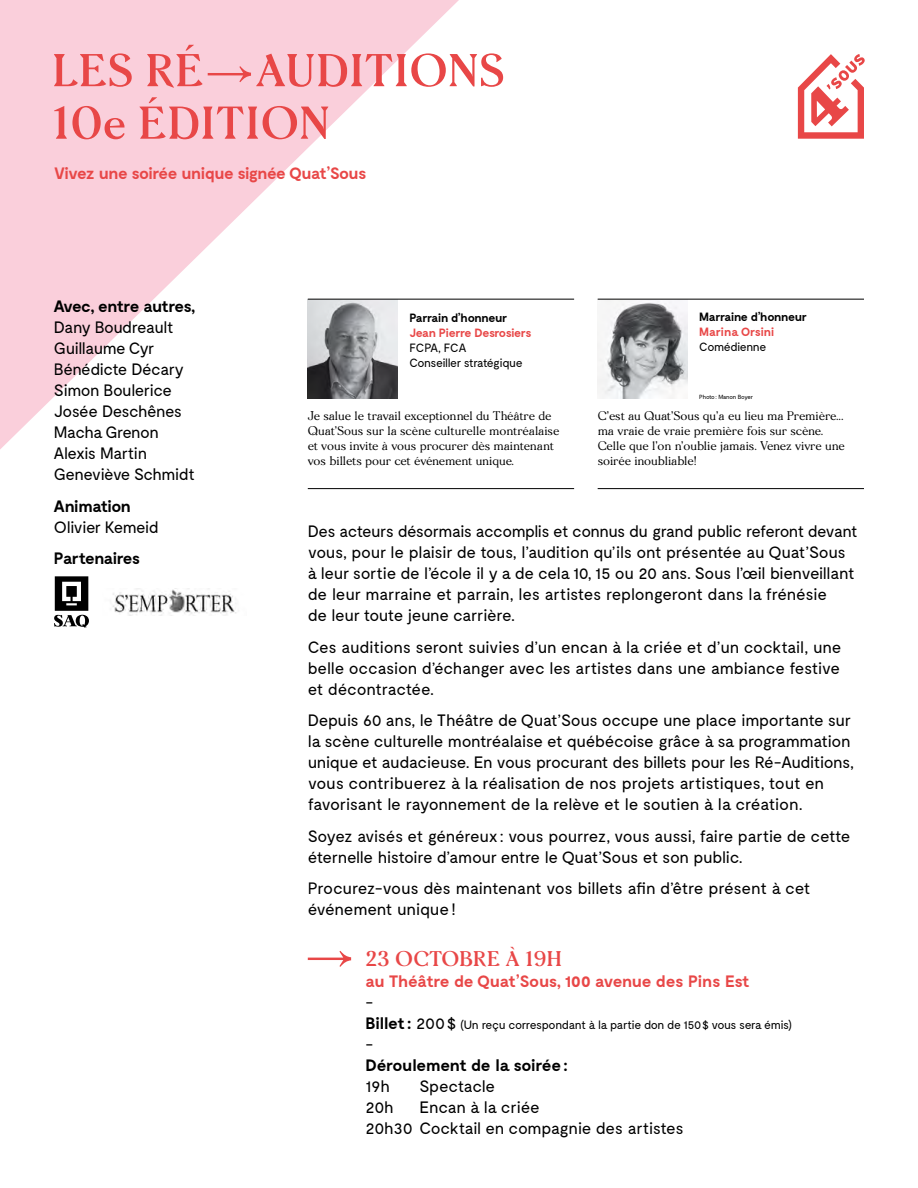
<style>
.page{position:relative;width:918px;height:1188px;background:#fff}
.page>*{position:absolute;margin:0;border:0;box-sizing:border-box;transform-origin:0 0}
.t1{font:700 20.25px "Morion";letter-spacing:.005em;color:#e84747}
.t2{font:16.5px/21px "Moderat";letter-spacing:-.025em;color:#000}
.t3{font:700 16.5px "Moderat";letter-spacing:-.03em;color:#e84747}
.t4{font:700 16.5px "Moderat";letter-spacing:-.025em;color:#000}
.t5{font:700 16.5px "Moderat";letter-spacing:-.055em;color:#000}
.t6{font:12px/15px "Morion";color:#000}
.t7{font:12px/15px "Moderat";letter-spacing:-.035em;color:#000}
.t8{font:700 12px "Moderat";letter-spacing:-.03em;color:#000}
.t9{font:700 12px "Moderat";letter-spacing:-.035em;color:#e84747}
.t10{font:6px "Moderat";letter-spacing:-.035em;color:#000}
.s1{font-weight:700;font-size:16.5px}
.s2{font-size:16.5px}
</style>
<div class="page">
<svg style="left:54px;top:576px;width:35px;height:52px"></svg>
<svg style="left:0;top:0;width:459px;height:449px"></svg>
<svg style="left:798px;top:54px;width:67px;height:85px"></svg>
<img style="left:112px;top:589px;width:124px;height:26px">
<svg style="left:54px;top:53px;width:78px;height:34px;background:#f4a3ab"></svg>
<svg style="left:147px;top:45px;width:356px;height:43px"></svg>
<svg style="left:54px;top:106px;width:71px;height:33px;background:#f4a3ab"></svg>
<svg style="left:140px;top:97px;width:188px;height:42px;background:#f5aab3"></svg>
<svg style="left:308px;top:951px;width:43px;height:16px"></svg>
<img style="left:308px;top:300px;width:89px;height:99px">
<img style="left:598px;top:300px;width:89px;height:99px">
<hr style="left:308px;top:299px;width:266px;height:1px;background:#000">
<hr style="left:308px;top:488px;width:266px;height:1px;background:#000">
<hr style="left:598px;top:299px;width:266px;height:1px;background:#000">
<hr style="left:598px;top:488px;width:266px;height:1px;background:#000">
<p class="t3" style="left:54px;top:164px;width:314px">Vivez une soirée unique signée Quat’Sous</p>
<p class="t5" style="left:54px;top:297px;width:143px">Avec, entre autres,</p>
<p class="t2" style="left:54px;top:317px;width:143px">Dany Boudreault<br>Guillaume Cyr<br>Bénédicte Décary<br>Simon Boulerice<br>Josée Deschênes<br>Macha Grenon<br>Alexis Martin<br>Geneviève Schmidt</p>
<p class="t4" style="left:54px;top:496px;width:78px">Animation</p>
<p class="t2" style="left:54px;top:517px;width:106px">Olivier Kemeid</p>
<p class="t4" style="left:54px;top:549px;width:88px">Partenaires</p>
<p class="t8" style="left:409px;top:311px;width:99px">Parrain d’honneur</p>
<p class="t9" style="left:409px;top:326px;width:123px">Jean Pierre Desrosiers</p>
<p class="t7" style="left:409px;top:341px;width:115px">FCPA, FCA<br>Conseiller stratégique</p>
<p class="t8" style="left:699px;top:310px;width:109px">Marraine d’honneur</p>
<p class="t9" style="left:699px;top:325px;width:77px">Marina Orsini</p>
<p class="t7" style="left:699px;top:340px;width:69px">Comédienne</p>
<p class="t10" style="left:699px;top:394px;width:55px">Photo: Manon Boyer</p>
<p class="t6" style="left:308px;top:407px;width:253px">Je salue le travail exceptionnel du Théâtre de Quat’Sous sur la scène culturelle montréalaise et vous invite à vous procurer dès maintenant vos billets pour cet événement unique.</p>
<p class="t6" style="left:598px;top:407px;width:249px">C’est au Quat’Sous qu’a eu lieu ma Première... ma vraie de vraie première fois sur scène.<br>Celle que l’on n’oublie jamais. Venez vivre une soirée inoubliable!</p>
<p class="t2" style="left:308px;top:521px;width:552px">Des acteurs désormais accomplis et connus du grand public referont devant vous, pour le plaisir de tous, l’audition qu’ils ont présentée au Quat’Sous à leur sortie de l’école il y a de cela 10, 15 ou 20 ans. Sous l’œil bienveillant de leur marraine et parrain, les artistes replongeront dans la frénésie<br>de leur toute jeune carrière.</p>
<p class="t2" style="left:308px;top:637px;width:535px;text-align:justify">Ces auditions seront suivies d’un encan à la criée et d’un cocktail, une belle occasion d’échanger avec les artistes dans une ambiance festive et décontractée.</p>
<p class="t2" style="left:308px;top:710px;width:548px">Depuis 60 ans, le Théâtre de Quat’Sous occupe une place importante sur la scène culturelle montréalaise et québécoise grâce à sa programmation unique et audacieuse. En vous procurant des billets pour les Ré-Auditions, vous contribuerez à la réalisation de nos projets artistiques, tout en favorisant le rayonnement de la relève et le soutien à la création.</p>
<p class="t2" style="left:308px;top:826px;width:544px">Soyez avisés et généreux: vous pourrez, vous aussi, faire partie de cette éternelle histoire d’amour entre le Quat’Sous et son public.</p>
<p class="t2" style="left:308px;top:878px;width:505px">Procurez-vous dès maintenant vos billets afin d’être présent à cet événement unique!</p>
<p class="t1" style="left:365px;top:941px;width:198px">23 OCTOBRE À 19H</p>
<p class="t3" style="left:365px;top:972px;width:386px">au Théâtre de Quat’Sous, 100 avenue des Pins Est</p>
<p class="t2" style="left:365px;top:992px;width:9px">-</p>
<p class="t7" style="left:365px;top:1018px;width:428px"><span class="s1">Billet:</span> <span class="s2">200$</span> (Un reçu correspondant à la partie don de 150$ vous sera émis)</p>
<p class="t2" style="left:365px;top:1034px;width:9px">-</p>
<p class="t4" style="left:365px;top:1056px;width:204px">Déroulement de la soirée:</p>
<p class="t2" style="left:365px;top:1076px;width:26px">19h</p>
<p class="t2" style="left:419px;top:1076px;width:77px">Spectacle</p>
<p class="t2" style="left:365px;top:1097px;width:30px">20h</p>
<p class="t2" style="left:365px;top:1097px;width:320px;text-indent:54px">Encan à la criée<br>20h30 Cocktail en compagnie des artistes</p>
</div>
